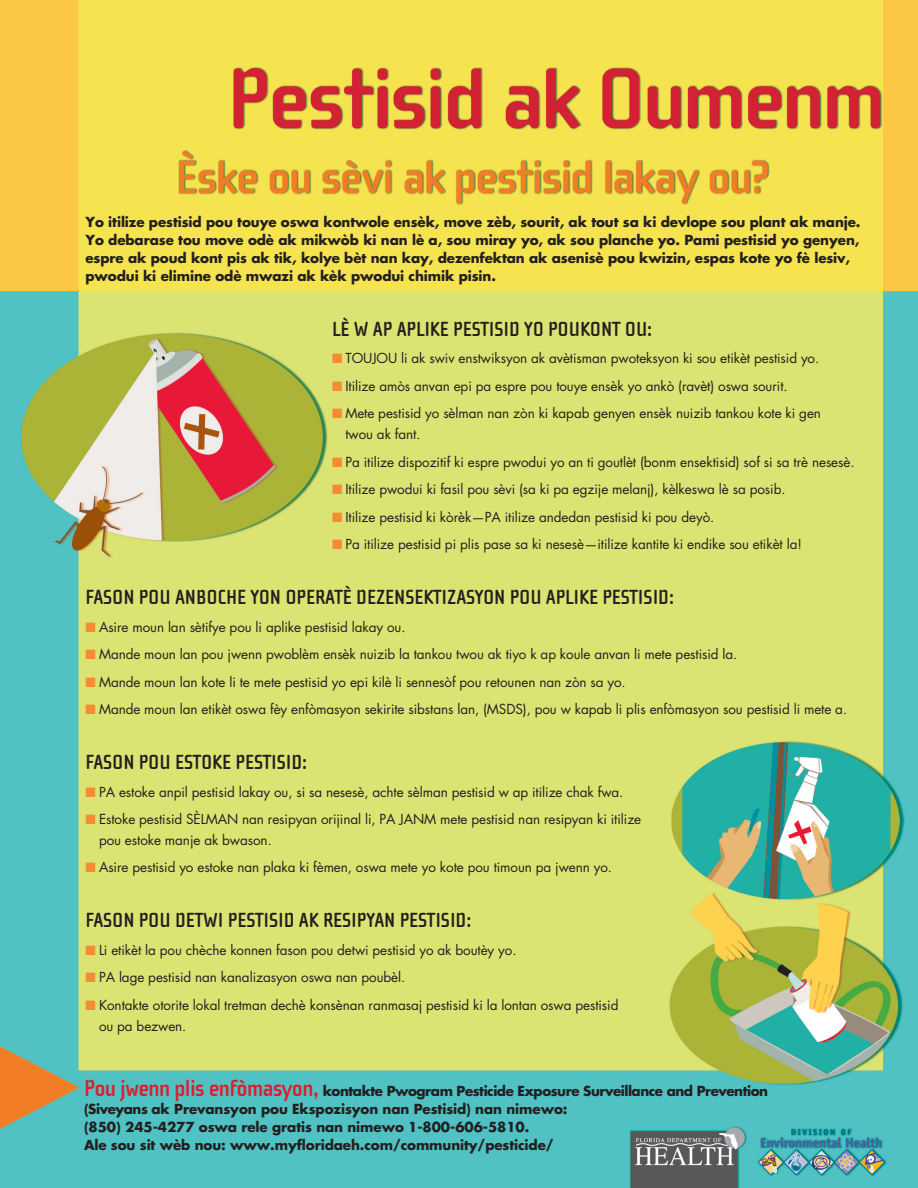
<style>
.page{position:relative;width:918px;height:1188px;background:#fff}
.page>*{position:absolute;margin:0;border:0;box-sizing:border-box;transform-origin:0 0}
.t1{font:700 21px "Cholla Sans";letter-spacing:-.005em;color:#231f20}
.t2{font:13.5px/21px "Futura Std";letter-spacing:-.005em;color:#231f20}
.t3{font:700 13.5px/18px "Futura Std";letter-spacing:-.005em;color:#231f20}
.s1{color:#f58b32}
.s2{font-family:"Cholla Sans";font-size:24px;color:#db1e30}
</style>
<div class="page">
<img style="left:0;top:0;width:918px;height:1188px">
<p class="t3" style="left:86px;top:214px;width:777px">Yo itilize pestisid pou touye oswa kontwole ensèk, move zèb, sourit, ak tout sa ki devlope sou plant ak manje.<br>Yo debarase tou move odè ak mikwòb ki nan lè a, sou miray yo, ak sou planche yo. Pami pestisid yo genyen, espre ak poud kont pis ak tik, kolye bèt nan kay, dezenfektan ak asenisè pou kwizin, espas kote yo fè lesiv, pwodui ki elimine odè mwazi ak kèk pwodui chimik pisin.</p>
<h1 class="t1" style="left:332px;top:322px;width:321px">LÈ W AP APLIKE PESTISID YO POUKONT OU:</h1>
<p class="t2" style="left:332px;top:349px;width:489px"><span class="s1">■</span> TOUJOU li ak swiv enstwiksyon ak avètisman pwoteksyon ki sou etikèt pestisid yo.</p>
<p class="t2" style="left:332px;top:377px;width:457px"><span class="s1">■</span> Itilize amòs anvan epi pa espre pou touye ensèk yo ankò (ravèt) oswa sourit.</p>
<p class="t2" style="left:345px;top:404px;width:477px;text-indent:-13px"><span class="s1">■</span> Mete pestisid yo sèlman nan zòn ki kapab genyen ensèk nuizib tankou kote ki gen twou ak fant.</p>
<p class="t2" style="left:332px;top:452px;width:524px"><span class="s1">■</span> Pa itilize dispozitif ki espre pwodui yo an ti goutlèt (bonm ensektisid) sof si sa trè nesesè.</p>
<p class="t2" style="left:332px;top:480px;width:455px"><span class="s1">■</span> Itilize pwodui ki fasil pou sèvi (sa ki pa egzije melanj), kèlkeswa lè sa posib.</p>
<p class="t2" style="left:332px;top:507px;width:384px"><span class="s1">■</span> Itilize pestisid ki kòrèk—PA itilize andedan pestisid ki pou deyò.</p>
<p class="t2" style="left:332px;top:535px;width:471px"><span class="s1">■</span> Pa itilize pestisid pi plis pase sa ki nesesè—itilize kantite ki endike sou etikèt la!</p>
<h1 class="t1" style="left:86px;top:590px;width:590px">FASON POU ANBOCHE YON OPERATÈ DEZENSEKTIZASYON POU APLIKE PESTISID:</h1>
<p class="t2" style="left:86px;top:617px;width:322px"><span class="s1">■</span> Asire moun lan sètifye pou li aplike pestisid lakay ou.</p>
<p class="t2" style="left:86px;top:645px;width:653px"><span class="s1">■</span> Mande moun lan pou jwenn pwoblèm ensèk nuizib la tankou twou ak tiyo k ap koule anvan li mete pestisid la.</p>
<p class="t2" style="left:86px;top:672px;width:542px"><span class="s1">■</span> Mande moun lan kote li te mete pestisid yo epi kilè li sennesòf pou retounen nan zòn sa yo.</p>
<p class="t2" style="left:86px;top:700px;width:763px"><span class="s1">■</span> Mande moun lan etikèt oswa fèy enfòmasyon sekirite sibstans lan, (MSDS), pou w kapab li plis enfòmasyon sou pestisid li mete a.</p>
<h1 class="t1" style="left:86px;top:755px;width:223px">FASON POU ESTOKE PESTISID:</h1>
<p class="t2" style="left:86px;top:782px;width:539px"><span class="s1">■</span> PA estoke anpil pestisid lakay ou, si sa nesesè, achte sèlman pestisid w ap itilize chak fwa.</p>
<p class="t2" style="left:99px;top:810px;width:544px;text-indent:-14px"><span class="s1">■</span> Estoke pestisid SÈLMAN nan resipyan orijinal li, PA JANM mete pestisid nan resipyan ki itilize pou estoke manje ak bwason.</p>
<p class="t2" style="left:86px;top:858px;width:528px"><span class="s1">■</span> Asire pestisid yo estoke nan plaka ki fèmen, oswa mete yo kote pou timoun pa jwenn yo.</p>
<h1 class="t1" style="left:86px;top:913px;width:387px">FASON POU DETWI PESTISID AK RESIPYAN PESTISID:</h1>
<p class="t2" style="left:86px;top:941px;width:433px"><span class="s1">■</span> Li etikèt la pou chèche konnen fason pou detwi pestisid yo ak boutèy yo.</p>
<p class="t2" style="left:86px;top:968px;width:321px"><span class="s1">■</span> PA lage pestisid nan kanalizasyon oswa nan poubèl.</p>
<p class="t2" style="left:99px;top:996px;width:521px;text-indent:-14px"><span class="s1">■</span> Kontakte otorite lokal tretman dechè konsènan ranmasaj pestisid ki la lontan oswa pestisid ou pa bezwen.</p>
<p class="t3" style="left:84px;top:1083px;width:686px"><span class="s2">Pou jwenn plis enfòmasyon,</span> kontakte Pwogram Pesticide Exposure Surveillance and Prevention (Siveyans ak Prevansyon pou Ekspozisyon nan Pestisid) nan nimewo:<br>(850) 245-4277 oswa rele gratis nan nimewo 1-800-606-5810.<br>Ale sou sit wèb nou: www.myfloridaeh.com/community/pesticide/</p>
</div>
